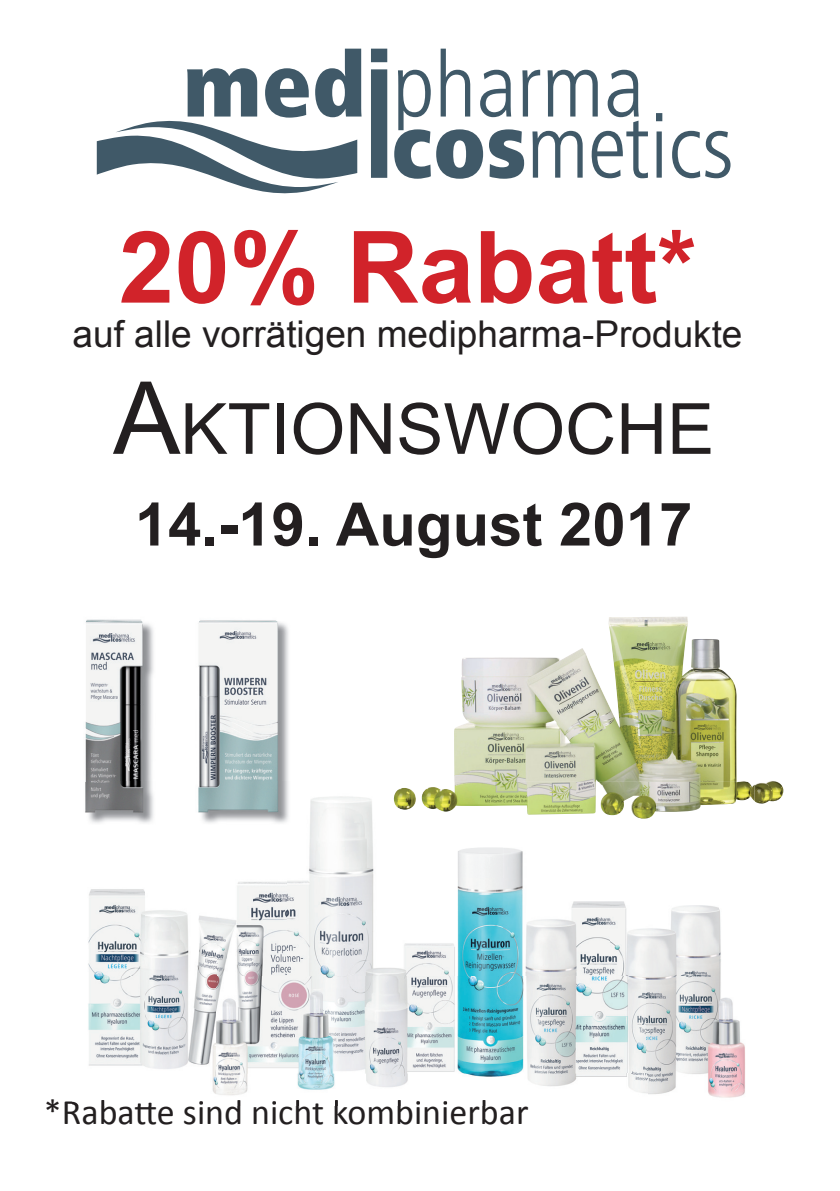
<style>
.page{position:relative;width:840px;height:1191px;background:#fff}
.page>*{position:absolute;margin:0;border:0;box-sizing:border-box;transform-origin:0 0}
.t1{font:700 99.8px "Arial";color:#d1232a}
.t2{font:70.6px "Arial";color:#231f20}
.t3{font:700 59.8px "Arial";color:#231f20}
.t4{font:37px "Arial";color:#231f20}
.t5{font:36px "Calibri";color:#231f20}
.s1{font-size:100.8px}
</style>
<div class="page">
<img style="left:454px;top:616px;width:318px;height:167px">
<svg style="left:97px;top:49px;width:264px;height:144px"></svg>
<div style="left:371px;top:49px;width:16px;height:129px;background:#405968"></div>
<svg style="left:394px;top:70px;width:36px;height:109px"></svg>
<svg style="left:436px;top:49px;width:211px;height:130px"></svg>
<svg style="left:656px;top:113px;width:6px;height:65px"></svg>
<svg style="left:672px;top:131px;width:58px;height:47px"></svg>
<img style="left:144px;top:891px;width:72px;height:203px">
<img style="left:309px;top:796px;width:214px;height:83px">
<img style="left:718px;top:907px;width:27px;height:191px">
<img style="left:88px;top:889px;width:56px;height:177px">
<img style="left:216px;top:881px;width:72px;height:95px">
<img style="left:288px;top:879px;width:430px;height:97px">
<img style="left:216px;top:976px;width:502px;height:121px">
<img style="left:393px;top:782px;width:262px;height:36px">
<img style="left:655px;top:782px;width:99px;height:30px">
<img style="left:73px;top:1100px;width:413px;height:6px">
<img style="left:85px;top:619px;width:29px;height:163px">
<img style="left:114px;top:619px;width:28px;height:2px">
<img style="left:85px;top:782px;width:2px;height:31px">
<img style="left:87px;top:621px;width:67px;height:202px">
<img style="left:198px;top:620px;width:78px;height:193px">
<img style="left:200px;top:621px;width:89px;height:202px">
<h1 class="t1" style="left:119px;top:201px;width:578px">20% Rabatt*</h1>
<p class="t4" style="left:73px;top:310px;width:671px">auf alle vorrätigen medipharma-Produkte</p>
<h2 class="t2" style="left:113px;top:383px;width:602px"><span class="s1">A</span>KTIONSWOCHE</h2>
<h3 class="t3" style="left:135px;top:484px;width:558px">14.-19. August 2017</h3>
<p class="t5" style="left:44px;top:1089px;width:486px">*Rabatte sind nicht kombinierbar</p>
</div>
